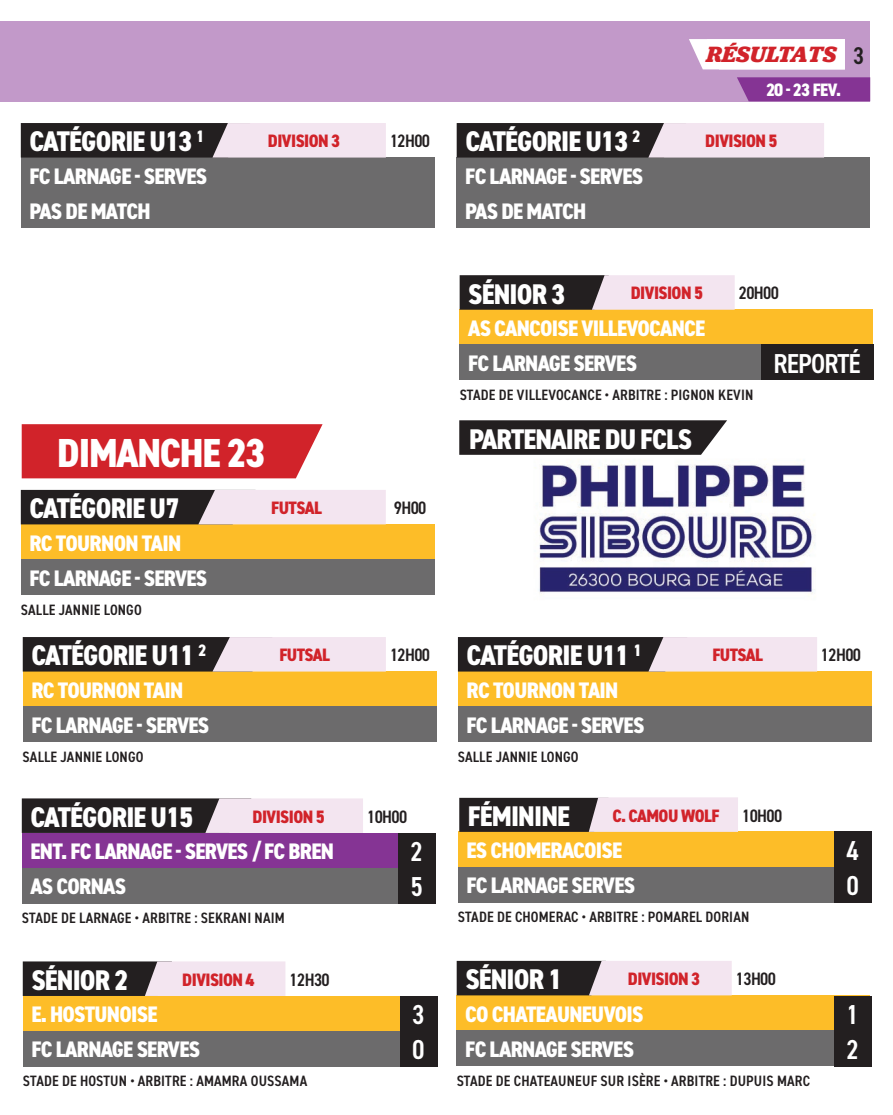
<style>
.page{position:relative;width:893px;height:1115px;background:#fff}
.page>*{position:absolute;margin:0;border:0;box-sizing:border-box;transform-origin:0 0}
.t1{font:800 condensed 40.65px "DIN2014";letter-spacing:-.03em;color:#fff}
.t2{font:800 condensed 28.5px "DIN2014";letter-spacing:-.03em;color:#fff}
.t3{font:600 condensed 27.45px "DIN2014";letter-spacing:-.03em;color:#fff}
.t4{font:italic 700 22.95px "Jubilat";color:#d1232a}
.t5{font:800 condensed 22.5px "DIN2014";letter-spacing:-.03em;color:#fff}
.t6{font:800 condensed 18px "DIN2014";letter-spacing:-.03em;color:#d1232a}
.t7{font:600 condensed 18px "DIN2014";letter-spacing:-.035em;color:#231f20}
.t8{font:800 condensed 18px "DIN2014";color:#fff}
.t9{font:600 condensed 15px "DIN2014";letter-spacing:.01em;color:#231f20}
.s1{font-family:"DIN2014";font-weight:600;font-style:normal;font-stretch:condensed;font-size:24.3px;color:#231f20}
</style>
<div class="page">
<img style="left:535px;top:463px;width:280px;height:132px">
<div style="left:0;top:21px;width:870px;height:80px;background:#c299c9"></div>
<div style="left:22px;top:424px;width:301px;height:54px;background:#d1232a"></div>
<svg style="left:737px;top:77px;width:133px;height:24px;background:#883996"></svg>
<div style="left:21px;top:524px;width:413px;height:35px;background:#fdbd28"></div>
<div style="left:22px;top:833px;width:413px;height:35px;background:#853494"></div>
<div style="left:23px;top:996px;width:413px;height:35px;background:#fdbd28"></div>
<div style="left:23px;top:671px;width:413px;height:35px;background:#fdbd28"></div>
<div style="left:457px;top:157px;width:413px;height:36px;background:#6c6b6c"></div>
<div style="left:21px;top:157px;width:413px;height:36px;background:#6c6b6c"></div>
<div style="left:458px;top:832px;width:413px;height:35px;background:#fdbd28"></div>
<div style="left:457px;top:995px;width:413px;height:35px;background:#fdbd28"></div>
<div style="left:460px;top:310px;width:413px;height:35px;background:#fdbd28"></div>
<div style="left:458px;top:671px;width:413px;height:35px;background:#fdbd28"></div>
<div style="left:21px;top:559px;width:413px;height:35px;background:#6c6b6c"></div>
<div style="left:22px;top:868px;width:413px;height:35px;background:#6c6b6c"></div>
<div style="left:23px;top:1031px;width:413px;height:35px;background:#6c6b6c"></div>
<div style="left:23px;top:706px;width:413px;height:36px;background:#6c6b6c"></div>
<div style="left:457px;top:193px;width:413px;height:35px;background:#6c6b6c"></div>
<div style="left:21px;top:193px;width:413px;height:35px;background:#6c6b6c"></div>
<div style="left:458px;top:867px;width:413px;height:35px;background:#6c6b6c"></div>
<div style="left:457px;top:1030px;width:413px;height:35px;background:#6c6b6c"></div>
<div style="left:460px;top:345px;width:413px;height:35px;background:#6c6b6c"></div>
<div style="left:458px;top:706px;width:413px;height:36px;background:#6c6b6c"></div>
<svg style="left:21px;top:490px;width:365px;height:34px;background:#898086"></svg>
<svg style="left:22px;top:798px;width:341px;height:35px;background:#80787d"></svg>
<svg style="left:23px;top:961px;width:262px;height:35px;background:#8e858b"></svg>
<svg style="left:23px;top:637px;width:363px;height:34px;background:#80787d"></svg>
<svg style="left:457px;top:123px;width:367px;height:34px;background:#82797f"></svg>
<svg style="left:21px;top:123px;width:365px;height:34px;background:#81787e"></svg>
<svg style="left:459px;top:797px;width:279px;height:35px;background:#91888e"></svg>
<svg style="left:457px;top:960px;width:275px;height:35px;background:#8d848a"></svg>
<svg style="left:460px;top:275px;width:275px;height:35px;background:#8b8287"></svg>
<svg style="left:458px;top:637px;width:359px;height:34px;background:#80777d"></svg>
<svg style="left:459px;top:420px;width:268px;height:35px;background:#302c2d"></svg>
<div style="left:834px;top:1031px;width:37px;height:35px;background:#231f20"></div>
<div style="left:834px;top:996px;width:37px;height:35px;background:#231f20"></div>
<div style="left:400px;top:1031px;width:37px;height:35px;background:#231f20"></div>
<div style="left:400px;top:996px;width:37px;height:35px;background:#231f20"></div>
<div style="left:761px;top:345px;width:112px;height:35px;background:#231f20"></div>
<div style="left:834px;top:867px;width:37px;height:35px;background:#231f20"></div>
<div style="left:834px;top:832px;width:37px;height:35px;background:#231f20"></div>
<div style="left:398px;top:868px;width:37px;height:35px;background:#231f20"></div>
<div style="left:398px;top:833px;width:37px;height:35px;background:#231f20"></div>
<div style="left:689px;top:39px;width:156px;height:30px;background:#fff"></div>
<p class="t2" style="left:29px;top:123px;width:177px">CATÉGORIE U13 <sup>1</sup></p>
<p class="t4" style="left:706px;top:39px;width:131px">RÉSULTATS</p>
<p class="t4" style="left:731px;top:39px;width:134px">AGENDA <span class="s1">3</span></p>
<p class="t8" style="left:766px;top:78px;width:77px">20 - 23 fev.</p>
<p class="t2" style="left:465px;top:123px;width:177px">CATÉGORIE U13 <sup>2</sup></p>
<p class="t6" style="left:268px;top:129px;width:74px">DIVISION 3</p>
<p class="t6" style="left:705px;top:129px;width:74px">DIVISION 5</p>
<p class="t7" style="left:390px;top:129px;width:42px">12H00</p>
<p class="t5" style="left:29px;top:161px;width:179px">FC LARNAGE - SERVES</p>
<p class="t5" style="left:465px;top:161px;width:179px">FC LARNAGE - SERVES</p>
<p class="t5" style="left:29px;top:196px;width:123px">PAS DE MATCH</p>
<p class="t5" style="left:465px;top:196px;width:123px">PAS DE MATCH</p>
<p class="t2" style="left:468px;top:275px;width:99px">SÉNIOR 3</p>
<p class="t6" style="left:631px;top:281px;width:74px">DIVISION 5</p>
<p class="t5" style="left:468px;top:313px;width:239px">AS CANCOISE VILLEVOCANCE</p>
<p class="t5" style="left:468px;top:348px;width:170px">FC LARNAGE SERVES</p>
<p class="t7" style="left:739px;top:281px;width:42px">20H00</p>
<p class="t3" style="left:773px;top:345px;width:89px">REPORTÉ</p>
<p class="t9" style="left:460px;top:385px;width:295px">STADE DE VILLEVOCANCE • ARBITRE : PIGNON KEVIN</p>
<h1 class="t1" style="left:57px;top:426px;width:210px">DIMANCHE 23</h1>
<p class="t2" style="left:469px;top:420px;width:224px">PARTENAIRE DU FCLS</p>
<p class="t2" style="left:29px;top:489px;width:151px">CATÉGORIE U7</p>
<p class="t6" style="left:271px;top:496px;width:52px">FUTSAL</p>
<p class="t7" style="left:394px;top:496px;width:34px">9H00</p>
<p class="t5" style="left:29px;top:528px;width:153px">RC TOURNON TAIN</p>
<p class="t5" style="left:29px;top:563px;width:179px">FC LARNAGE - SERVES</p>
<p class="t9" style="left:21px;top:599px;width:122px">SALLE JANNIE LONGO</p>
<p class="t2" style="left:31px;top:636px;width:177px">CATÉGORIE U11 <sup>2</sup></p>
<p class="t6" style="left:279px;top:643px;width:52px">FUTSAL</p>
<p class="t7" style="left:390px;top:643px;width:42px">12H00</p>
<p class="t2" style="left:467px;top:636px;width:177px">CATÉGORIE U11 <sup>1</sup></p>
<p class="t6" style="left:712px;top:643px;width:52px">FUTSAL</p>
<p class="t7" style="left:821px;top:643px;width:42px">12H00</p>
<p class="t5" style="left:31px;top:675px;width:153px">RC TOURNON TAIN</p>
<p class="t5" style="left:467px;top:675px;width:153px">RC TOURNON TAIN</p>
<p class="t5" style="left:31px;top:710px;width:179px">FC LARNAGE - SERVES</p>
<p class="t5" style="left:467px;top:710px;width:179px">FC LARNAGE - SERVES</p>
<p class="t9" style="left:23px;top:746px;width:122px">SALLE JANNIE LONGO</p>
<p class="t9" style="left:458px;top:746px;width:122px">SALLE JANNIE LONGO</p>
<p class="t2" style="left:30px;top:798px;width:164px">CATÉGORIE U15</p>
<p class="t6" style="left:253px;top:804px;width:74px">DIVISION 5</p>
<p class="t7" style="left:367px;top:804px;width:42px">10H00</p>
<p class="t2" style="left:468px;top:797px;width:104px">FÉMININE</p>
<p class="t6" style="left:612px;top:803px;width:109px">C. CAMOU WOLF</p>
<p class="t7" style="left:742px;top:803px;width:42px">10H00</p>
<p class="t5" style="left:30px;top:836px;width:305px">ENT. FC LARNAGE - SERVES / FC BREN</p>
<p class="t3" style="left:411px;top:833px;width:14px">2</p>
<p class="t5" style="left:466px;top:835px;width:157px">ES CHOMERACOISE</p>
<p class="t3" style="left:846px;top:832px;width:14px">4</p>
<p class="t5" style="left:30px;top:871px;width:97px">AS CORNAS</p>
<p class="t3" style="left:411px;top:868px;width:14px">5</p>
<p class="t5" style="left:466px;top:870px;width:170px">FC LARNAGE SERVES</p>
<p class="t3" style="left:846px;top:867px;width:14px">0</p>
<p class="t9" style="left:22px;top:908px;width:264px">STADE DE LARNAGE • ARBITRE : SEKRANI NAIM</p>
<p class="t9" style="left:458px;top:906px;width:293px">STADE DE CHOMERAC • ARBITRE : POMAREL DORIAN</p>
<p class="t2" style="left:31px;top:961px;width:99px">SÉNIOR 2</p>
<p class="t6" style="left:182px;top:967px;width:74px">DIVISION 4</p>
<p class="t7" style="left:290px;top:967px;width:42px">12H30</p>
<p class="t2" style="left:465px;top:960px;width:99px">SÉNIOR 1</p>
<p class="t6" style="left:628px;top:967px;width:74px">DIVISION 3</p>
<p class="t7" style="left:736px;top:967px;width:42px">13H00</p>
<p class="t5" style="left:31px;top:999px;width:128px">E. HOSTUNOISE</p>
<p class="t3" style="left:412px;top:996px;width:14px">3</p>
<p class="t5" style="left:465px;top:999px;width:180px">CO CHATEAUNEUVOIS</p>
<p class="t3" style="left:846px;top:996px;width:14px">1</p>
<p class="t5" style="left:31px;top:1034px;width:170px">FC LARNAGE SERVES</p>
<p class="t3" style="left:412px;top:1031px;width:14px">0</p>
<p class="t5" style="left:465px;top:1034px;width:170px">FC LARNAGE SERVES</p>
<p class="t3" style="left:846px;top:1031px;width:14px">2</p>
<p class="t9" style="left:23px;top:1071px;width:286px">STADE DE HOSTUN • ARBITRE : AMAMRA OUSSAMA</p>
<p class="t9" style="left:457px;top:1070px;width:355px">STADE DE CHATEAUNEUF SUR ISÈRE • ARBITRE : DUPUIS MARC</p>
</div>
